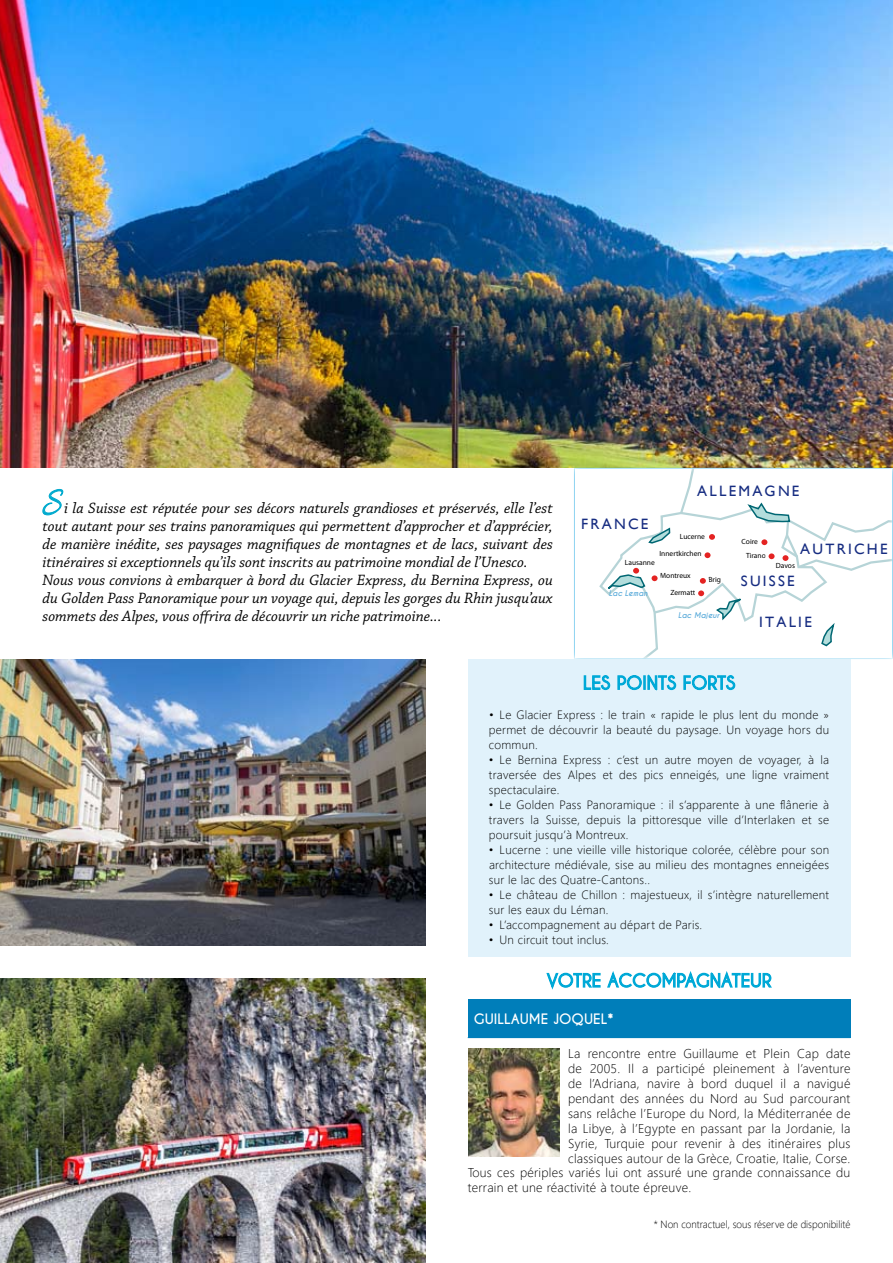
<style>
.page{position:relative;width:893px;height:1263px;background:#fff}
.page>*{position:absolute;margin:0;border:0;box-sizing:border-box;transform-origin:0 0}
.t1{font:40.5px "Allura";color:#00aace;scale:.78 1}
.t2{font:italic 15.75px/18px "Chaparral Pro";color:#000}
.t3{font:15px "Gill Sans";letter-spacing:.15em;color:#162c81}
.t4{font:700 13.5px "Caviar Dreams";color:#fff}
.t5{font:300 12.75px "Segoe UI";letter-spacing:.02em;color:#000}
.t6{font:300 12px/15px "Segoe UI";letter-spacing:.02em;color:#000;text-align:justify}
.t7{font:300 10.5px "Segoe UI";color:#000;scale:.95 1}
.t8{font:7.5px "Myriad Pro";color:#000}
.t9{font:italic 700 7.5px "Caviar Dreams";color:#5aabda}
</style>
<div class="page">
<img style="left:0;top:0;width:893px;height:468px">
<svg style="left:599px;top:470px;width:292px;height:187px"></svg>
<div style="left:632px;top:566px;width:9px;height:9px;background:#e42322;border-radius:50%"></div>
<div style="left:630px;top:565px;width:12px;height:12px;border:3px solid #fff;border-radius:50%"></div>
<div style="left:698px;top:576px;width:9px;height:9px;background:#e42322;border-radius:50%"></div>
<div style="left:697px;top:575px;width:12px;height:12px;border:3px solid #fff;border-radius:50%"></div>
<div style="left:650px;top:574px;width:9px;height:9px;background:#e42322;border-radius:50%"></div>
<div style="left:648px;top:572px;width:13px;height:12px;border:3px solid #fff;border-radius:50%"></div>
<div style="left:760px;top:538px;width:9px;height:9px;background:#e42322;border-radius:50%"></div>
<div style="left:758px;top:536px;width:12px;height:12px;border:3px solid #fff;border-radius:50%"></div>
<div style="left:707px;top:532px;width:9px;height:9px;background:#e42322;border-radius:50%"></div>
<div style="left:706px;top:531px;width:12px;height:12px;border:3px solid #fff;border-radius:50%"></div>
<div style="left:703px;top:551px;width:9px;height:9px;background:#e42322;border-radius:50%"></div>
<div style="left:701px;top:549px;width:13px;height:12px;border:3px solid #fff;border-radius:50%"></div>
<svg style="left:781px;top:554px;width:9px;height:8px"></svg>
<div style="left:779px;top:552px;width:13px;height:12px;border:3px solid #fff;border-radius:50%"></div>
<div style="left:767px;top:552px;width:9px;height:9px;background:#e42322;border-radius:50%"></div>
<div style="left:765px;top:550px;width:13px;height:12px;border:3px solid #fff;border-radius:50%"></div>
<div style="left:697px;top:589px;width:9px;height:9px;background:#e42322;border-radius:50%"></div>
<div style="left:695px;top:587px;width:12px;height:12px;border:3px solid #fff;border-radius:50%"></div>
<svg style="left:43px;top:489px;width:20px;height:26px"></svg>
<div style="left:468px;top:659px;width:382px;height:298px;background:#e1f2fb"></div>
<svg style="left:583px;top:674px;width:153px;height:17px"></svg>
<svg style="left:546px;top:971px;width:226px;height:19px"></svg>
<div style="left:468px;top:999px;width:382px;height:38px;background:#007eba"></div>
<hr style="left:468px;top:1037px;width:382px;height:1px;background:#007eba">
<img style="left:468px;top:1048px;width:92px;height:109px">
<img style="left:0;top:659px;width:425px;height:286px">
<img style="left:0;top:978px;width:425px;height:285px">
<h1 class="t1" style="left:43px;top:481px;width:25px">S</h1>
<p class="t2" style="left:43px;top:500px;width:512px;text-indent:21px">i la Suisse est réputée pour ses décors naturels grandioses et préservés, elle l’est tout autant pour ses trains panoramiques qui permettent d’approcher et d’apprécier, de manière inédite, ses paysages magnifiques de montagnes et de lacs, suivant des itinéraires si exceptionnels qu’ils sont inscrits au patrimoine mondial de l’Unesco.<br>Nous vous convions à embarquer à bord du Glacier Express, du Bernina Express, ou du Golden Pass Panoramique pour un voyage qui, depuis les gorges du Rhin jusqu’aux sommets des Alpes, vous offrira de découvrir un riche patrimoine...</p>
<p class="t3" style="left:581px;top:515px;width:69px">FRANCE</p>
<p class="t3" style="left:697px;top:482px;width:104px">ALLEMAGNE</p>
<p class="t8" style="left:680px;top:532px;width:27px">Lucerne</p>
<p class="t8" style="left:659px;top:549px;width:44px">Innertkirchen</p>
<p class="t8" style="left:660px;top:570px;width:32px">Montreux</p>
<p class="t8" style="left:625px;top:557px;width:31px">Lausanne</p>
<p class="t8" style="left:708px;top:575px;width:14px">Brig</p>
<p class="t9" style="left:609px;top:589px;width:40px">Lac Leman</p>
<p class="t8" style="left:670px;top:588px;width:27px">Zermatt</p>
<p class="t9" style="left:678px;top:611px;width:43px">Lac Majeur</p>
<p class="t8" style="left:742px;top:537px;width:18px">Coire</p>
<p class="t8" style="left:746px;top:551px;width:21px">Tirano</p>
<p class="t3" style="left:800px;top:541px;width:89px">AUTRICHE</p>
<p class="t8" style="left:776px;top:561px;width:21px">Davos</p>
<p class="t3" style="left:741px;top:572px;width:55px">SUISSE</p>
<p class="t3" style="left:759px;top:613px;width:54px">ITALIE</p>
<p class="t6" style="left:489px;top:706px;width:342px">• Le Glacier Express : le train « rapide le plus lent du monde » permet de découvrir la beauté du paysage. Un voyage hors du commun.</p>
<p class="t6" style="left:489px;top:751px;width:342px">• Le Bernina Express : c’est un autre moyen de voyager, à la traversée des Alpes et des pics enneigés, une ligne vraiment spectaculaire.</p>
<p class="t6" style="left:489px;top:796px;width:342px">• Le Golden Pass Panoramique : il s’apparente à une flânerie à travers la Suisse, depuis la pittoresque ville d’Interlaken et se poursuit jusqu’à Montreux.</p>
<p class="t6" style="left:489px;top:841px;width:342px">• Lucerne : une vieille ville historique colorée, célèbre pour son architecture médiévale, sise au milieu des montagnes enneigées sur le lac des Quatre-Cantons..</p>
<p class="t6" style="left:489px;top:886px;width:342px">• Le château de Chillon : majestueux, il s’intègre naturellement sur les eaux du Léman.</p>
<p class="t6" style="left:489px;top:916px;width:215px">• L’accompagnement au départ de Paris.</p>
<p class="t6" style="left:489px;top:931px;width:121px">• Un circuit tout inclus.</p>
<p class="t4" style="left:474px;top:1010px;width:141px">GUILLAUME JOQUEL*</p>
<p class="t5" style="left:568px;top:1041px;width:284px">La rencontre entre Guillaume et Plein Cap date</p>
<p class="t5" style="left:568px;top:1056px;width:284px">de 2005. Il a participé pleinement à l’aventure</p>
<p class="t5" style="left:568px;top:1071px;width:284px">de l’Adriana, navire à bord duquel il a navigué</p>
<p class="t5" style="left:568px;top:1086px;width:284px">pendant des années du Nord au Sud parcourant</p>
<p class="t5" style="left:568px;top:1101px;width:284px">sans relâche l’Europe du Nord, la Méditerranée de</p>
<p class="t5" style="left:568px;top:1116px;width:284px">la Libye, à l’Egypte en passant par la Jordanie, la</p>
<p class="t5" style="left:568px;top:1131px;width:284px">Syrie, Turquie pour revenir à des itinéraires plus</p>
<p class="t5" style="left:568px;top:1146px;width:284px">classiques autour de la Grèce, Croatie, Italie, Corse.</p>
<p class="t5" style="left:468px;top:1161px;width:384px">Tous ces périples variés lui ont assuré une grande connaissance du</p>
<p class="t5" style="left:468px;top:1176px;width:225px">terrain et une réactivité à toute épreuve.</p>
<p class="t7" style="left:654px;top:1214px;width:208px">* Non contractuel, sous réserve de disponibilité</p>
</div>
